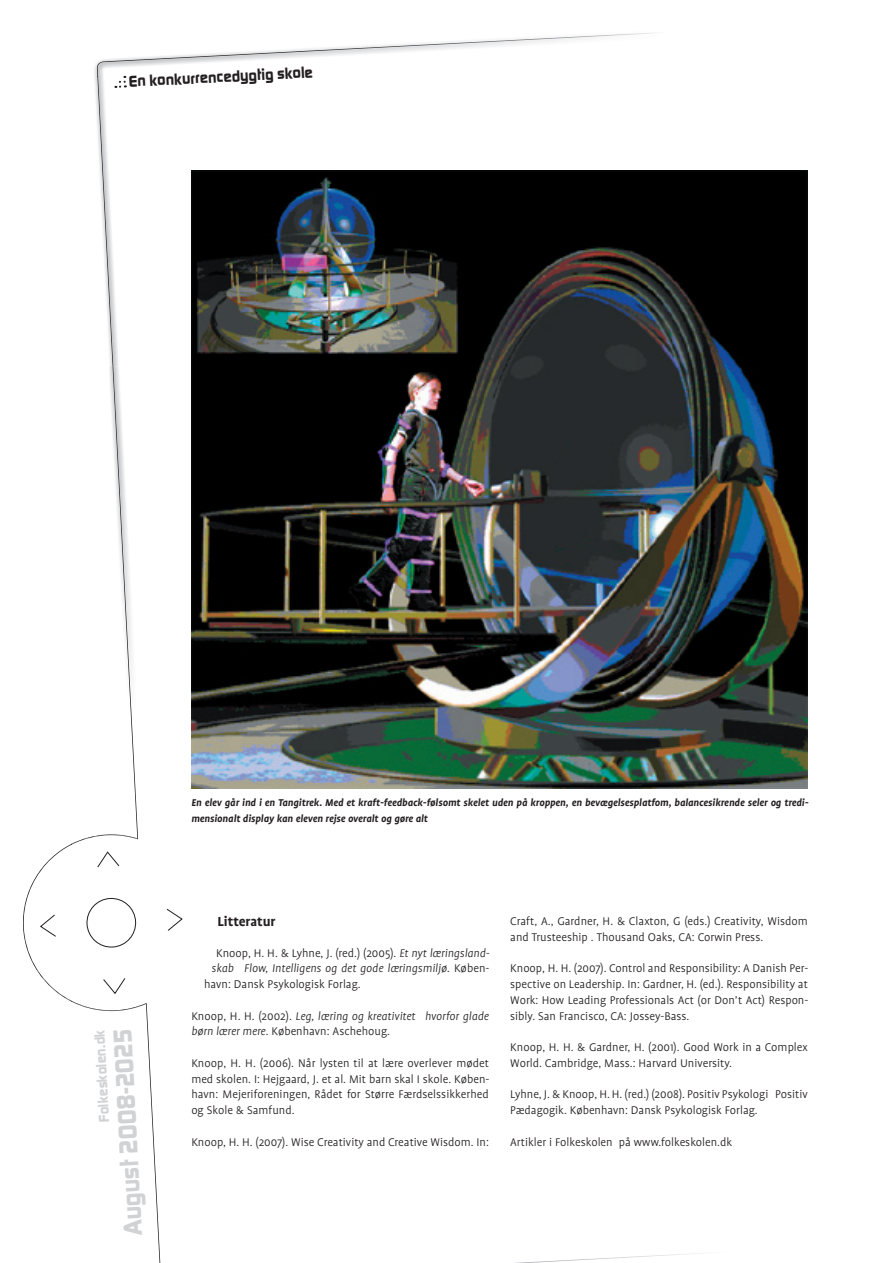
<style>
.page{position:relative;width:893px;height:1263px;background:#fff}
.page>*{position:absolute;margin:0;border:0;box-sizing:border-box;transform-origin:0 0}
.t1{font:700 27px "Digital Sans EF";color:#d1d2d4}
.t2{font:700 16.5px "Digital Sans EF";color:#231f20}
.t3{font:700 15px "Digital Sans EF";color:#d1d2d4}
.t4{font:700 15px "Profile";color:#231f20}
.t5{font:300 12.75px/15.8px "Profile";color:#231f20}
.t6{font:italic 300 12.75px/15.8px "Profile";letter-spacing:.005em;color:#231f20}
.t7{font:italic 700 11.25px/15.8px "Profile";color:#231f20}
.s1{font-style:italic}
.s2{font-style:normal}
</style>
<div class="page">
<img style="left:113px;top:338px;width:6px;height:28px">
<img style="left:95px;top:80px;width:2px;height:34px">
<img style="left:109px;top:366px;width:28px;height:438px">
<img style="left:114px;top:370px;width:1px;height:20px">
<svg style="left:166px;top:908px;width:17px;height:23px"></svg>
<img style="left:97px;top:33px;width:555px;height:44px">
<img style="left:97px;top:76px;width:16px;height:290px">
<svg style="left:113px;top:366px;width:1px;height:24px"></svg>
<img style="left:146px;top:1010px;width:14px;height:253px">
<img style="left:23px;top:904px;width:2px;height:37px">
<img style="left:101px;top:804px;width:37px;height:31px">
<img style="left:132px;top:794px;width:4px;height:10px">
<img style="left:114px;top:390px;width:22px;height:404px">
<img style="left:25px;top:835px;width:122px;height:176px">
<svg style="left:115px;top:76px;width:11px;height:12px"></svg>
<img style="left:191px;top:170px;width:617px;height:619px">
<p class="t2" style="left:128px;top:71px;width:186px;rotate:-3deg">En konkurrencedygtig skole</p>
<p class="t3" style="left:95px;top:1123px;width:94px;rotate:-93deg">Folkeskolen.dk</p>
<h1 class="t1" style="left:117px;top:1237px;width:209px;rotate:-93deg">August 2008-2025</h1>
<p class="t7" style="left:191px;top:795px;width:619px">En elev går ind i en Tangitrek. Med et kraft-feedback-følsomt skelet uden på kroppen, en bevægelsesplatfom, balancesikrende seler og tredi&shy;mensionalt display kan eleven rejse overalt og gøre alt</p>
<p class="t4" style="left:218px;top:914px;width:59px">Litteratur</p>
<p class="t5" style="left:216px;top:945px;width:275px">Knoop, H. H. &amp; Lyhne, J. (red.) (2005). <span class="s1">Et nyt læringsland-</span></p>
<p class="t6" style="left:212px;top:961px;width:279px">skab Flow, Intelligens og det gode læringsmiljø. <span class="s2">Køben-</span></p>
<p class="t5" style="left:204px;top:976px;width:158px">havn: Dansk Psykologisk Forlag.</p>
<p class="t6" style="left:191px;top:1008px;width:299px"><span class="s2">Knoop, H. H. (2002).</span> Leg, læring og kreativitet hvorfor glade børn lærer mere<span class="s2">. København: Aschehoug.</span></p>
<p class="t5" style="left:191px;top:1055px;width:300px;text-align:justify">Knoop, H. H. (2006). Når lysten til at lære overlever mødet med skolen. I: Hejgaard, J. et al. Mit barn skal I skole. Køben&shy;havn: Mejeriforeningen, Rådet for Større Færdselssikkerhed og Skole &amp; Samfund.</p>
<p class="t5" style="left:191px;top:1134px;width:299px">Knoop, H. H. (2007). Wise Creativity and Creative Wisdom. In:</p>
<p class="t5" style="left:510px;top:913px;width:299px">Craft, A., Gardner, H. &amp; Claxton, G (eds.) Creativity, Wisdom and Trusteeship . Thousand Oaks, CA: Corwin Press.</p>
<p class="t5" style="left:510px;top:961px;width:300px;text-align:justify">Knoop, H. H. (2007). Control and Responsibility: A Danish Per&shy;spective on Leadership. In: Gardner, H. (ed.). Responsibility at Work: How Leading Professionals Act (or Don’t Act) Respon&shy;sibly. San Francisco, CA: Jossey-Bass.</p>
<p class="t5" style="left:510px;top:1039px;width:299px">Knoop, H. H. &amp; Gardner, H. (2001). Good Work in a Complex<br>World. Cambridge, Mass.: Harvard University.</p>
<p class="t5" style="left:510px;top:1087px;width:299px">Lyhne, J. &amp; Knoop, H. H. (red.) (2008). Positiv Psykologi Positiv<br>Pædagogik. København: Dansk Psykologisk Forlag.</p>
<p class="t5" style="left:510px;top:1134px;width:223px">Artikler i Folkeskolen på www.folkeskolen.dk</p>
</div>
